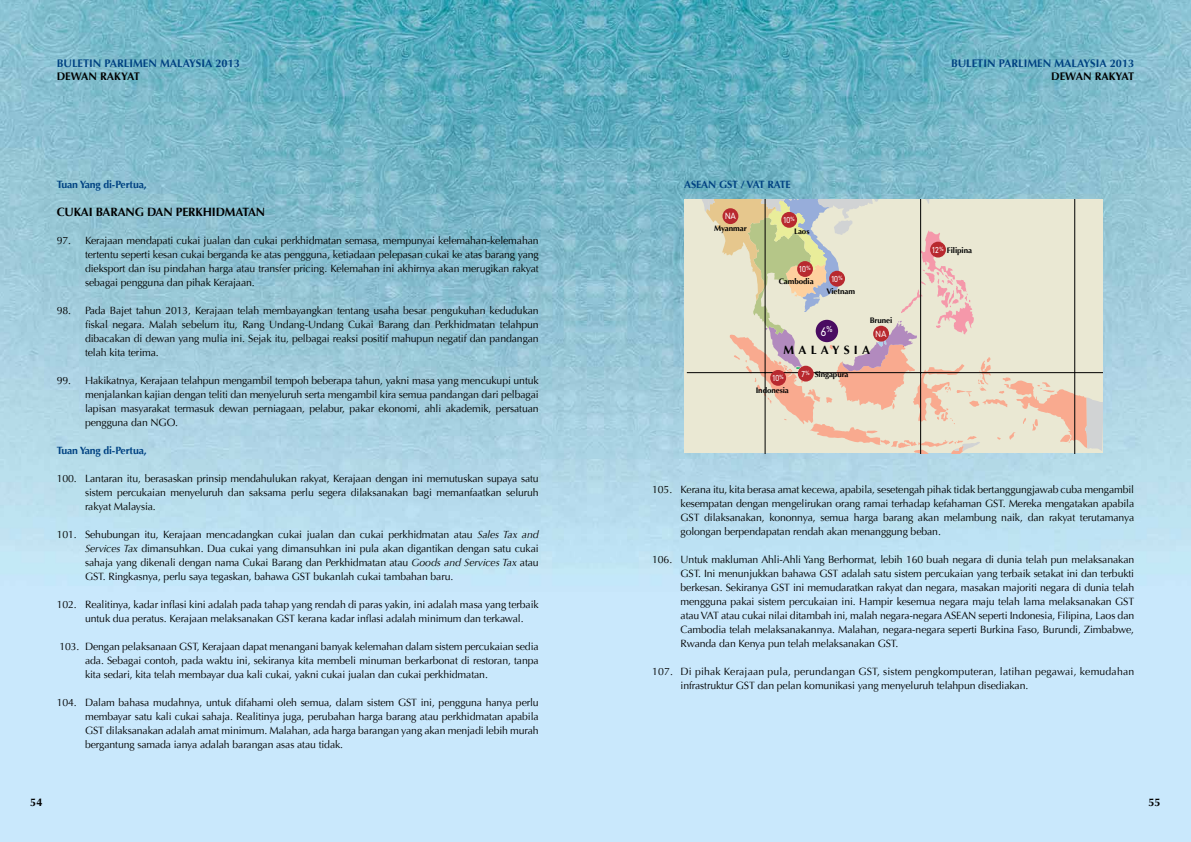
<style>
.page{position:relative;width:1191px;height:842px;background:#fff}
.page>*{position:absolute;margin:0;border:0;box-sizing:border-box;transform-origin:0 0}
.t1{font:700 12px "Optima";letter-spacing:-.01em;color:#000}
.t2{font:700 12px "Optima";letter-spacing:.35em;color:#000}
.t3{font:300 11.6px "DIN Neuzeit Grotesk";color:#fff;scale:.9 1}
.t4{font:700 11px "Optima";color:#004282}
.t5{font:700 11px "Optima";color:#000}
.t6{font:10.5px/14px "Optima";letter-spacing:-.01em;color:#000;text-align:justify}
.t7{font:10.5px/14px "Optima";letter-spacing:.01em;color:#000}
.t8{font:700 10.5px "Optima";letter-spacing:-.01em;color:#004282}
.t9{font:300 8.2px "DIN Neuzeit Grotesk";letter-spacing:-.01em;color:#fff;scale:.9 1}
.t10{font:700 8px "Optima";letter-spacing:-.01em;color:#000}
.s1{font-style:italic}
.s2{font-family:"DIN Neuzeit Grotesk";font-weight:300;font-size:8.2px;color:#fff}
</style>
<div class="page">
<img style="left:0;top:0;width:595px;height:842px">
<svg style="left:595px;top:0;width:596px;height:842px;background:#a6d3e5"></svg>
<div style="left:684px;top:200px;width:418px;height:253px;background:#eae8d3"></div>
<svg style="left:695px;top:200px;width:407px;height:253px"></svg>
<hr style="left:765px;top:200px;width:1px;height:253px;background:#000">
<hr style="left:920px;top:200px;width:1px;height:253px;background:#000">
<hr style="left:687px;top:372px;width:415px;height:1px;background:#000">
<hr style="left:1074px;top:200px;width:1px;height:253px;background:#000">
<div style="left:797px;top:261px;width:16px;height:16px;background:#b8292f;border-radius:50%"></div>
<div style="left:770px;top:370px;width:16px;height:16px;background:#b8292f;border-radius:50%"></div>
<div style="left:829px;top:271px;width:16px;height:16px;background:#b8292f;border-radius:50%"></div>
<div style="left:781px;top:212px;width:16px;height:16px;background:#b8292f;border-radius:50%"></div>
<div style="left:798px;top:366px;width:15px;height:16px;background:#b8292f;border-radius:50%"></div>
<div style="left:930px;top:242px;width:16px;height:16px;background:#b8292f;border-radius:50%"></div>
<div style="left:873px;top:326px;width:16px;height:16px;background:#b8292f;border-radius:50%"></div>
<div style="left:815px;top:320px;width:23px;height:22px;background:#4a0c62;border-radius:50%"></div>
<div style="left:722px;top:208px;width:16px;height:16px;background:#b8292f;border-radius:50%"></div>
<p class="t4" style="left:57px;top:57px;width:185px">BULETIN PARLIMEN MALAYSIA 2013</p>
<p class="t5" style="left:57px;top:70px;width:85px">DEWAN RAKYAT</p>
<p class="t8" style="left:57px;top:179px;width:92px">Tuan Yang di-Pertua,</p>
<p class="t1" style="left:57px;top:205px;width:210px">CUKAI BARANG DAN PERKHIDMATAN</p>
<p class="t6" style="left:85px;top:234px;width:455px;text-indent:-28px">97. Kerajaan mendapati cukai jualan dan cukai perkhidmatan semasa, mempunyai kelemahan-kelemahan tertentu seperti kesan cukai berganda ke atas pengguna, ketiadaan pelepasan cukai ke atas barang yang dieksport dan isu pindahan harga atau transfer pricing. Kelemahan ini akhirnya akan merugikan rakyat sebagai pengguna dan pihak Kerajaan.</p>
<p class="t6" style="left:85px;top:304px;width:455px;text-indent:-28px">98. Pada Bajet tahun 2013, Kerajaan telah membayangkan tentang usaha besar pengukuhan kedudukan fiskal negara. Malah sebelum itu, Rang Undang-Undang Cukai Barang dan Perkhidmatan telahpun dibacakan di dewan yang mulia ini. Sejak itu, pelbagai reaksi positif mahupun negatif dan pandangan telah kita terima.</p>
<p class="t6" style="left:85px;top:374px;width:455px;text-indent:-28px">99. Hakikatnya, Kerajaan telahpun mengambil tempoh beberapa tahun, yakni masa yang mencukupi untuk menjalankan kajian dengan teliti dan menyeluruh serta mengambil kira semua pandangan dari pelbagai lapisan masyarakat termasuk dewan perniagaan, pelabur, pakar ekonomi, ahli akademik, persatuan pengguna dan NGO.</p>
<p class="t8" style="left:57px;top:445px;width:92px">Tuan Yang di-Pertua,</p>
<p class="t6" style="left:85px;top:472px;width:455px;text-indent:-28px">100. Lantaran itu, berasaskan prinsip mendahulukan rakyat, Kerajaan dengan ini memutuskan supaya satu sistem percukaian menyeluruh dan saksama perlu segera dilaksanakan bagi memanfaatkan seluruh rakyat Malaysia.</p>
<p class="t6" style="left:85px;top:528px;width:455px;text-indent:-28px">101. Sehubungan itu, Kerajaan mencadangkan cukai jualan dan cukai perkhidmatan atau <span class="s1">Sales Tax and Services Tax</span> dimansuhkan. Dua cukai yang dimansuhkan ini pula akan digantikan dengan satu cukai sahaja yang dikenali dengan nama Cukai Barang dan Perkhidmatan atau <span class="s1">Goods and Services Tax</span> atau GST. Ringkasnya, perlu saya tegaskan, bahawa GST bukanlah cukai tambahan baru.</p>
<p class="t6" style="left:85px;top:598px;width:455px;text-indent:-28px">102. Realitinya, kadar inflasi kini adalah pada tahap yang rendah di paras yakin, ini adalah masa yang terbaik untuk dua peratus. Kerajaan melaksanakan GST kerana kadar inflasi adalah minimum dan terkawal.</p>
<p class="t6" style="left:85px;top:640px;width:455px;text-indent:-26px">103. Dengan pelaksanaan GST, Kerajaan dapat menangani banyak kelemahan dalam sistem percukaian sedia ada. Sebagai contoh, pada waktu ini, sekiranya kita membeli minuman berkarbonat di restoran, tanpa kita sedari, kita telah membayar dua kali cukai, yakni cukai jualan dan cukai perkhidmatan.</p>
<p class="t6" style="left:85px;top:696px;width:455px;text-indent:-28px">104. Dalam bahasa mudahnya, untuk difahami oleh semua, dalam sistem GST ini, pengguna hanya perlu membayar satu kali cukai sahaja. Realitinya juga, perubahan harga barang atau perkhidmatan apabila GST dilaksanakan adalah amat minimum. Malahan, ada harga barangan yang akan menjadi lebih murah bergantung samada ianya adalah barangan asas atau tidak.</p>
<p class="t8" style="left:684px;top:179px;width:108px">ASEAN GST / VAT RATE</p>
<p class="t9" style="left:725px;top:211px;width:14px">NA</p>
<p class="t9" style="left:783px;top:215px;width:14px">10<sup>%</sup></p>
<p class="t10" style="left:714px;top:224px;width:34px">Myanmar</p>
<p class="t10" style="left:794px;top:227px;width:17px">Laos</p>
<p class="t9" style="left:799px;top:264px;width:14px">10<sup>%</sup></p>
<p class="t10" style="left:778px;top:277px;width:37px">Cambodia</p>
<p class="t9" style="left:831px;top:274px;width:14px">10<sup>%</sup></p>
<p class="t10" style="left:826px;top:287px;width:30px">Vietnam</p>
<p class="t10" style="left:869px;top:316px;width:24px">Brunei</p>
<p class="t9" style="left:826px;top:324px;width:9px">%</p>
<p class="t3" style="left:821px;top:324px;width:8px">6</p>
<p class="t9" style="left:875px;top:329px;width:14px">NA</p>
<p class="t2" style="left:783px;top:343px;width:88px">MALAYSIA</p>
<p class="t9" style="left:772px;top:373px;width:14px">10<sup>%</sup></p>
<p class="t10" style="left:755px;top:386px;width:35px">Indonesia</p>
<p class="t9" style="left:801px;top:369px;width:11px">7<sup>%</sup></p>
<p class="t10" style="left:814px;top:370px;width:35px">Singapura</p>
<p class="t4" style="left:951px;top:57px;width:185px">BULETIN PARLIMEN MALAYSIA 2013</p>
<p class="t5" style="left:1051px;top:70px;width:85px">DEWAN RAKYAT</p>
<p class="t10" style="left:932px;top:246px;width:41px"><span class="s2">12</span><sup>%</sup> Filipina</p>
<p class="t6" style="left:680px;top:482px;width:455px;text-indent:-28px">105. Kerana itu, kita berasa amat kecewa, apabila, sesetengah pihak tidak bertanggungjawab cuba mengambil kesempatan dengan mengelirukan orang ramai terhadap kefahaman GST. Mereka mengatakan apabila GST dilaksanakan, kononnya, semua harga barang akan melambung naik, dan rakyat terutamanya golongan berpendapatan rendah akan menanggung beban.</p>
<p class="t6" style="left:680px;top:552px;width:455px;text-indent:-28px">106. Untuk makluman Ahli-Ahli Yang Berhormat, lebih 160 buah negara di dunia telah pun melaksanakan GST. Ini menunjukkan bahawa GST adalah satu sistem percukaian yang terbaik setakat ini dan terbukti berkesan. Sekiranya GST ini memudaratkan rakyat dan negara, masakan majoriti negara di dunia telah mengguna pakai sistem percukaian ini. Hampir kesemua negara maju telah lama melaksanakan GST atau VAT atau cukai nilai ditambah ini, malah negara-negara ASEAN seperti Indonesia, Filipina, Laos dan Cambodia telah melaksanakannya. Malahan, negara-negara seperti Burkina Faso, Burundi, Zimbabwe, Rwanda dan Kenya pun telah melaksanakan GST.</p>
<p class="t7" style="left:680px;top:664px;width:455px;text-indent:-28px">107. Di pihak Kerajaan pula, perundangan GST, sistem pengkomputeran, latihan pegawai, kemudahan infrastruktur GST dan pelan komunikasi yang menyeluruh telahpun disediakan.</p>
<p class="t5" style="left:30px;top:795px;width:14px">54</p>
<p class="t5" style="left:1148px;top:795px;width:14px">55</p>
</div>
